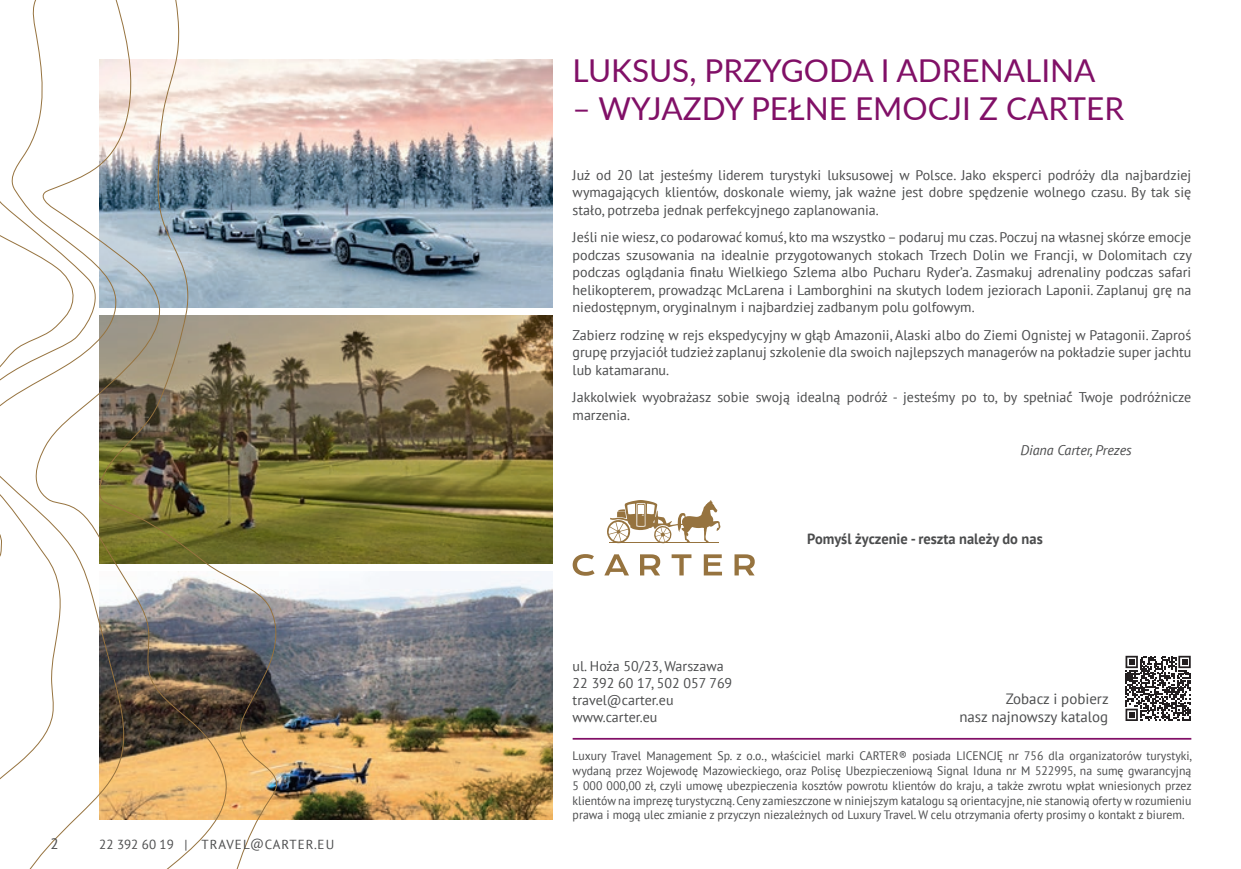
<style>
.page{position:relative;width:1241px;height:869px;background:#fff}
.page>*{position:absolute;margin:0;border:0;box-sizing:border-box;transform-origin:0 0}
.t1{font:31.5px "Lato";color:#811067}
.t2{font:14.88px/17.8px "PT Sans";color:#4b4c4d;text-align:right}
.t3{font:700 14.88px "PT Sans";color:#4b4c4d}
.t4{font:14px/17.5px "PT Sans";color:#4b4c4d;text-align:justify}
.t5{font:italic 14px "PT Sans";color:#4b4c4d}
.t6{font:13.12px "PT Sans";letter-spacing:.055em;color:#4b4c4d}
.t7{font:12.25px/14.7px "PT Sans";color:#4b4c4d;text-align:justify;scale:.96 1}
</style>
<div class="page">
<svg style="left:572px;top:554px;width:22px;height:21px"></svg>
<svg style="left:604px;top:554px;width:25px;height:21px"></svg>
<svg style="left:640px;top:554px;width:20px;height:21px"></svg>
<svg style="left:671px;top:554px;width:20px;height:21px"></svg>
<svg style="left:703px;top:554px;width:19px;height:21px"></svg>
<svg style="left:734px;top:554px;width:20px;height:21px"></svg>
<svg style="left:607px;top:500px;width:113px;height:44px"></svg>
<hr style="left:609px;top:542px;width:109px;height:1px;background:#96733f">
<hr style="left:572px;top:737px;width:619px;height:2px;background:#811067">
<img style="left:279px;top:571px;width:273px;height:248px">
<img style="left:279px;top:60px;width:273px;height:248px">
<img style="left:279px;top:315px;width:273px;height:248px">
<img style="left:0;top:0;width:279px;height:868px">
<svg style="left:1125px;top:655px;width:66px;height:66px"></svg>
<svg style="left:1125px;top:655px;width:65px;height:65px"></svg>
<p class="t2" style="left:50px;top:834px;width:10px">2</p>
<p class="t6" style="left:99px;top:835px;width:236px">22 392 60 19 | TRAVEL@CARTER.EU</p>
<h1 class="t1" style="left:572px;top:48px;width:524px">LUKSUS, PRZYGODA I ADRENALINA</h1>
<h1 class="t1" style="left:572px;top:86px;width:553px">– WYJAZDY PEŁNE EMOCJI Z CARTER</h1>
<p class="t4" style="left:572px;top:165px;width:620px">Już od 20 lat jesteśmy liderem turystyki luksusowej w Polsce. Jako eksperci podróży dla najbardziej wymagających klientów, doskonale wiemy, jak ważne jest dobre spędzenie wolnego czasu. By tak się stało, potrzeba jednak perfekcyjnego zaplanowania.</p>
<p class="t4" style="left:572px;top:228px;width:620px">Jeśli nie wiesz, co podarować komuś, kto ma wszystko – podaruj mu czas. Poczuj na własnej skórze emocje podczas szusowania na idealnie przygotowanych stokach Trzech Dolin we Francji, w Dolomitach czy podczas oglądania finału Wielkiego Szlema albo Pucharu Ryder’a. Zasmakuj adrenaliny podczas safari helikopterem, prowadząc McLarena i Lamborghini na skutych lodem jeziorach Laponii. Zaplanuj grę na niedostępnym, oryginalnym i najbardziej zadbanym polu golfowym.</p>
<p class="t4" style="left:572px;top:325px;width:620px">Zabierz rodzinę w rejs ekspedycyjny w głąb Amazonii, Alaski albo do Ziemi Ognistej w Patagonii. Zaproś grupę przyjaciół tudzież zaplanuj szkolenie dla swoich najlepszych managerów na pokładzie super jachtu lub katamaranu.</p>
<p class="t4" style="left:572px;top:388px;width:620px">Jakkolwiek wyobrażasz sobie swoją idealną podróż - jesteśmy po to, by spełniać́ Twoje podróżnicze marzenia.</p>
<p class="t5" style="left:1020px;top:440px;width:113px">Diana Carter, Prezes</p>
<p class="t4" style="left:572px;top:657px;width:161px;line-height:16.8px;text-align:left">ul. Hoża 50/23, Warszawa<br>22 392 60 17, 502 057 769 travel@carter.eu www.carter.eu</p>
<p class="t3" style="left:807px;top:528px;width:237px">Pomyśl życzenie - reszta należy do nas</p>
<p class="t2" style="left:959px;top:689px;width:151px">Zobacz i pobierz<br>nasz najnowszy katalog</p>
<p class="t7" style="left:572px;top:748px;width:647px">Luxury Travel Management Sp. z o.o., właściciel marki CARTER® posiada LICENCJĘ nr 756 dla organizatorów turystyki, wydaną przez Wojewodę Mazowieckiego, oraz Polisę Ubezpieczeniową Signal Iduna nr M 522995, na sumę gwarancyjną 5 000 000,00 zł, czyli umowę ubezpieczenia kosztów powrotu klientów do kraju, a także zwrotu wpłat wniesionych przez klientów na imprezę turystyczną. Ceny zamieszczone w niniejszym katalogu są orientacyjne, nie stanowią oferty w rozumieniu prawa i mogą ulec zmianie z przyczyn niezależnych od Luxury Travel. W celu otrzymania oferty prosimy o kontakt z biurem.</p>
</div>
